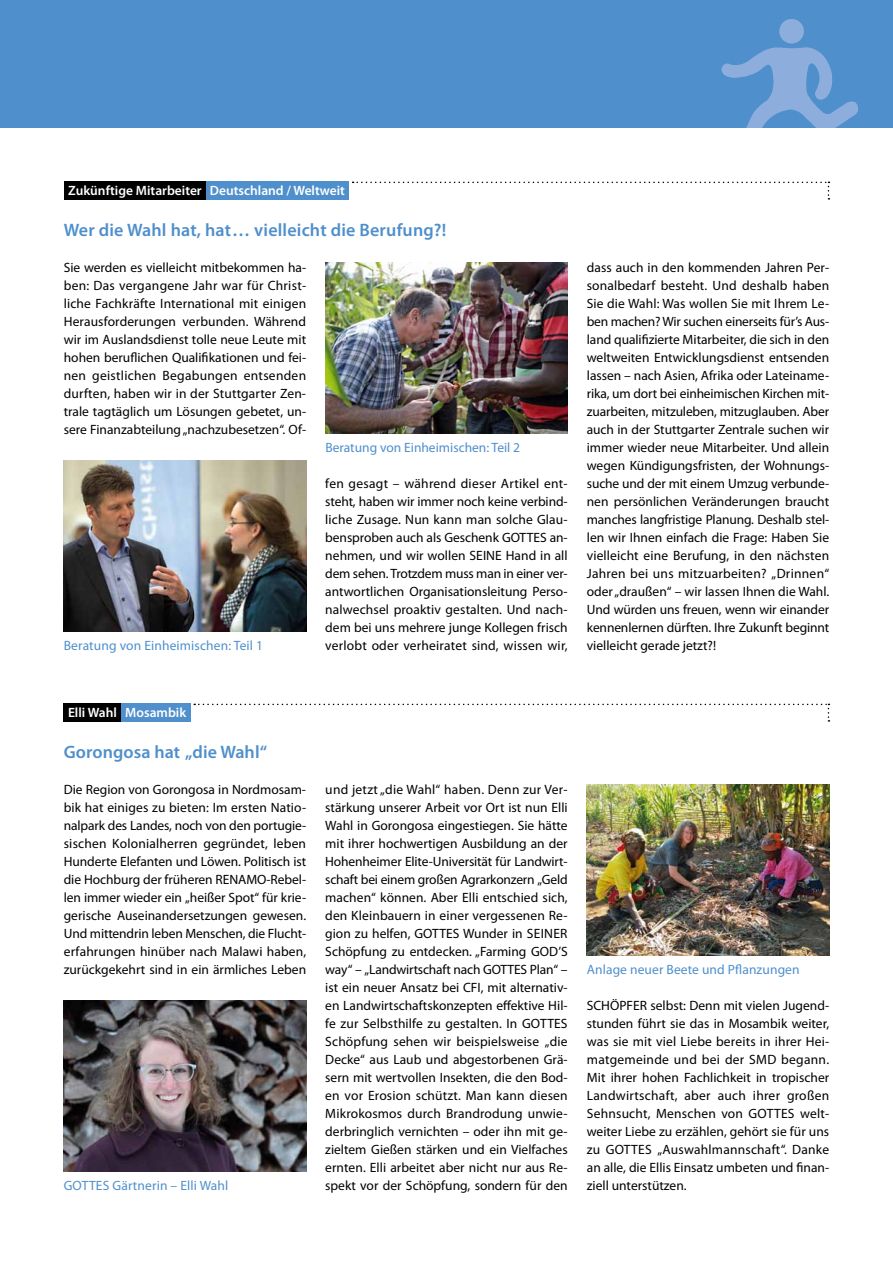
<style>
.page{position:relative;width:893px;height:1263px;background:#fff}
.page>*{position:absolute;margin:0;border:0;box-sizing:border-box;transform-origin:0 0}
.t1{font:600 18px "Myriad Pro";letter-spacing:.01em;color:#4e8fcc}
.t2{font:13.5px/18px "Myriad Pro";color:#000;text-align:justify}
.t3{font:13.5px "Myriad Pro";letter-spacing:.01em;color:#4e8fcc}
.t4{font:600 13.5px "Myriad Pro";color:#fff}
</style>
<div class="page">
<div style="left:64px;top:704px;width:57px;height:18px;background:#000"></div>
<div style="left:64px;top:182px;width:142px;height:18px;background:#000"></div>
<div style="left:0;top:0;width:893px;height:128px;background:#4e8fcc"></div>
<img style="left:721px;top:19px;width:137px;height:109px">
<svg style="left:353px;top:182px;width:476px;height:18px"></svg>
<svg style="left:194px;top:704px;width:635px;height:18px"></svg>
<div style="left:206px;top:182px;width:143px;height:18px;background:#4e8fcc"></div>
<img style="left:587px;top:785px;width:242px;height:171px">
<img style="left:64px;top:1001px;width:242px;height:171px">
<div style="left:121px;top:704px;width:69px;height:18px;background:#4e8fcc"></div>
<img style="left:64px;top:461px;width:242px;height:171px">
<img style="left:325px;top:263px;width:243px;height:171px">
<p class="t4" style="left:68px;top:182px;width:135px">Zukünftige Mitarbeiter</p>
<p class="t4" style="left:210px;top:182px;width:137px">Deutschland / Weltweit</p>
<h1 class="t1" style="left:64px;top:218px;width:384px">Wer die Wahl hat, hat… vielleicht die Berufung?!</h1>
<p class="t2" style="left:64px;top:258px;width:244px">Sie werden es vielleicht mitbekommen ha&shy;ben: Das vergangene Jahr war für Christ&shy;liche Fachkräfte International mit einigen Herausforderungen verbunden. Während wir im Auslandsdienst tolle neue Leute mit hohen beruflichen Qualifikationen und fei&shy;nen geistlichen Begabungen entsenden durften, haben wir in der Stuttgarter Zen&shy;trale tagtäglich um Lösungen gebetet, un&shy;sere Finanzabteilung „nachzubesetzen“. Of-</p>
<p class="t3" style="left:64px;top:637px;width:201px">Beratung von Einheimischen: Teil 1</p>
<p class="t3" style="left:325px;top:439px;width:196px">Beratung von Einheimischen: Teil 2</p>
<p class="t2" style="left:325px;top:474px;width:244px">fen gesagt – während dieser Artikel ent&shy;steht, haben wir immer noch keine verbind&shy;liche Zusage. Nun kann man solche Glau&shy;bensproben auch als Geschenk GOTTES an&shy;nehmen, und wir wollen SEINE Hand in all dem sehen. Trotzdem muss man in einer ver&shy;antwortlichen Organisationsleitung Perso&shy;nalwechsel proaktiv gestalten. Und nach&shy;dem bei uns mehrere junge Kollegen frisch verlobt oder verheiratet sind, wissen wir,</p>
<p class="t2" style="left:587px;top:258px;width:244px">dass auch in den kommenden Jahren Per&shy;sonalbedarf besteht. Und deshalb haben Sie die Wahl: Was wollen Sie mit Ihrem Le&shy;ben machen? Wir suchen einerseits für’s Aus&shy;land qualifizierte Mitarbeiter, die sich in den weltweiten Entwicklungsdienst entsenden lassen – nach Asien, Afrika oder Lateiname&shy;rika, um dort bei einheimischen Kirchen mit&shy;zuarbeiten, mitzuleben, mitzuglauben. Aber auch in der Stuttgarter Zentrale suchen wir immer wieder neue Mitarbeiter. Und allein wegen Kündigungsfristen, der Wohnungs&shy;suche und der mit einem Umzug verbunde&shy;nen persönlichen Veränderungen braucht manches langfristige Planung. Deshalb stel&shy;len wir Ihnen einfach die Frage: Haben Sie vielleicht eine Berufung, in den nächsten Jahren bei uns mitzuarbeiten? „Drinnen“ oder „draußen“ – wir lassen Ihnen die Wahl.<br>Und würden uns freuen, wenn wir einander kennenlernen dürften. Ihre Zukunft beginnt vielleicht gerade jetzt?!</p>
<p class="t4" style="left:68px;top:704px;width:50px">Elli Wahl</p>
<p class="t4" style="left:125px;top:704px;width:63px">Mosambik</p>
<h1 class="t1" style="left:64px;top:740px;width:205px">Gorongosa hat „die Wahl“</h1>
<p class="t2" style="left:64px;top:780px;width:244px">Die Region von Gorongosa in Nordmosam&shy;bik hat einiges zu bieten: Im ersten Natio&shy;nalpark des Landes, noch von den portugie&shy;sischen Kolonialherren gegründet, leben Hunderte Elefanten und Löwen. Politisch ist die Hochburg der früheren RENAMO-Rebel&shy;len immer wieder ein „heißer Spot“ für krie&shy;gerische Auseinandersetzungen gewesen.<br>Und mittendrin leben Menschen, die Flucht&shy;erfahrungen hinüber nach Malawi haben, zurückgekehrt sind in ein ärmliches Leben</p>
<p class="t3" style="left:64px;top:1177px;width:166px">GOTTES Gärtnerin – Elli Wahl</p>
<p class="t2" style="left:325px;top:780px;width:244px;text-align:left">und jetzt „die Wahl“ haben. Denn zur Ver&shy;stärkung unserer Arbeit vor Ort ist nun Elli Wahl in Gorongosa eingestiegen. Sie hätte mit ihrer hochwertigen Ausbildung an der Hohenheimer Elite-Universität für Landwirt&shy;schaft bei einem großen Agrarkonzern „Geld machen“ können. Aber Elli entschied sich, den Kleinbauern in einer vergessenen Re&shy;gion zu helfen, GOTTES Wunder in seiner Schöpfung zu entdecken. „Farming GOD’S way“ – „Landwirtschaft nach GOTTES Plan“ – ist ein neuer Ansatz bei CFI, mit alternativ&shy;en Landwirtschaftskonzepten effektive Hil&shy;fe zur Selbsthilfe zu gestalten. In GOTTES Schöpfung sehen wir beispielsweise „die Decke“ aus Laub und abgestorbenen Grä&shy;sern mit wertvollen Insekten, die den Bod&shy;en vor Erosion schützt. Man kann diesen Mikrokosmos durch Brandrodung unwie&shy;derbringlich vernichten – oder ihn mit ge&shy;zieltem Gießen stärken und ein Vielfaches ernten. Elli arbeitet aber nicht nur aus Re&shy;spekt vor der Schöpfung, sondern für den</p>
<p class="t3" style="left:587px;top:961px;width:214px">Anlage neuer Beete und Pflanzungen</p>
<p class="t2" style="left:587px;top:996px;width:244px">SCHÖPFER selbst: Denn mit vielen Jugend&shy;stunden führt sie das in Mosambik weiter, was sie mit viel Liebe bereits in ihrer Hei&shy;matgemeinde und bei der SMD begann.<br>Mit ihrer hohen Fachlichkeit in tropischer Landwirtschaft, aber auch ihrer großen Sehnsucht, Menschen von GOTTES welt&shy;weiter Liebe zu erzählen, gehört sie für uns zu GOTTES „Auswahlmannschaft“. Danke an alle, die Ellis Einsatz umbeten und finan&shy;ziell unterstützen.</p>
</div>
